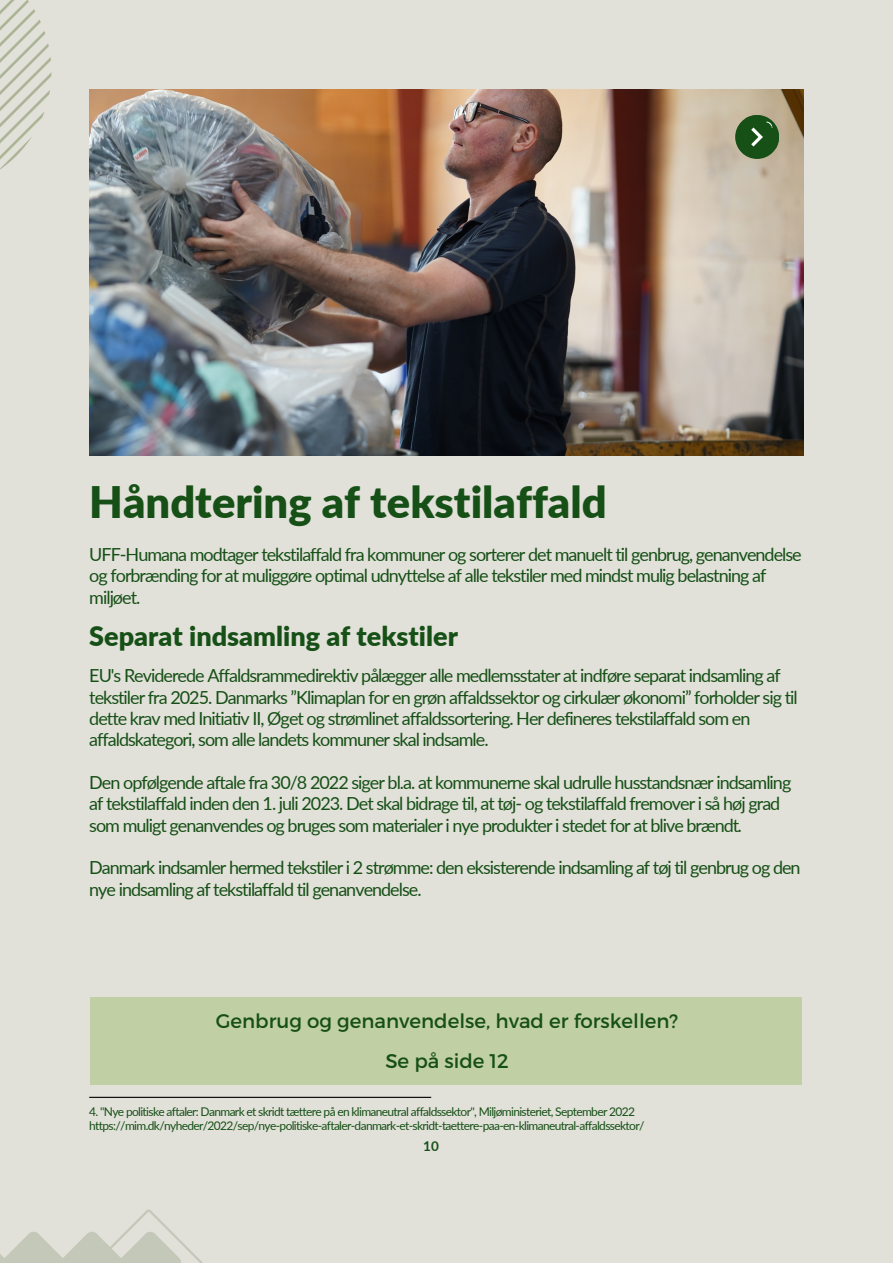
<style>
.page{position:relative;width:893px;height:1264px;background:#fff}
.page>*{position:absolute;margin:0;border:0;box-sizing:border-box;transform-origin:0 0}
.t1{font:900 43.5px "Lato";color:#165016}
.t2{font:900 27px "Lato";color:#165016}
.t3{font:19.8px/40.5px "Montserrat";color:#165016;text-align:center}
.t4{font:18px/21.3px "Lato";letter-spacing:-.055em;color:#165016}
.t5{font:700 13.5px "Lato";color:#165016}
.t6{font:12px/14px "Lato";letter-spacing:-.055em;color:#165016}
.s1{font-style:italic}
</style>
<div class="page">
<div style="left:0;top:0;width:892px;height:1262px;background:#e1e0d9"></div>
<img style="left:89px;top:89px;width:714px;height:367px">
<div style="left:91px;top:997px;width:711px;height:87px;background:#c1cfa5"></div>
<svg style="left:0;top:0;width:51px;height:170px"></svg>
<div style="left:735px;top:115px;width:43px;height:44px;background:#165016;border-radius:50%"></div>
<svg style="left:742px;top:115px;width:36px;height:37px"></svg>
<svg style="left:0;top:1209px;width:202px;height:53px"></svg>
<hr style="left:89px;top:1096px;width:342px;height:1px;background:#000">
<h1 class="t1" style="left:89px;top:475px;width:519px">Håndtering af tekstilaffald</h1>
<p class="t4" style="left:89px;top:543px;width:714px">UFF-Humana modtager tekstilaffald fra kommuner og sorterer det manuelt til genbrug, genanvendelse og forbrænding for at muliggøre optimal udnyttelse af alle tekstiler med mindst mulig belastning af miljøet.</p>
<h2 class="t2" style="left:89px;top:619px;width:370px">Separat indsamling af tekstiler</h2>
<p class="t4" style="left:89px;top:664px;width:710px">EU's Reviderede Affaldsrammedirektiv pålægger alle medlemsstater at indføre separat indsamling af tekstiler fra 2025. Danmarks ”Klimaplan for en grøn affaldssektor og cirkulær økonomi” forholder sig til dette krav med Initiativ II, Øget og strømlinet affaldssortering. Her defineres tekstilaffald som en affaldskategori, som alle landets kommuner skal indsamle.</p>
<p class="t4" style="left:89px;top:771px;width:703px">Den opfølgende aftale fra 30/8 2022 siger bl.a. at kommunerne skal udrulle husstandsnær indsamling af tekstilaffald inden den 1. juli 2023. Det skal bidrage til, at tøj- og tekstilaffald fremover i så høj grad som muligt genanvendes og bruges som materialer i nye produkter i stedet for at blive brændt<span class="s1">.</span></p>
<p class="t4" style="left:89px;top:856px;width:712px">Danmark indsamler hermed tekstiler i 2 strømme: den eksisterende indsamling af tøj til genbrug og den nye indsamling af tekstilaffald til genanvendelse.</p>
<p class="t3" style="left:216px;top:999px;width:464px">Genbrug og genanvendelse, hvad er forskellen?<br>Se på side 12</p>
<p class="t6" style="left:89px;top:1104px;width:556px">4. "Nye politiske aftaler: Danmark et skridt tættere på en klimaneutral affaldssektor", Miljøministeriet, September 2022 https://mim.dk/nyheder/2022/sep/nye-politiske-aftaler-danmark-et-skridt-taettere-paa-en-klimaneutral-affaldssektor/</p>
<p class="t5" style="left:423px;top:1138px;width:17px">10</p>
</div>
